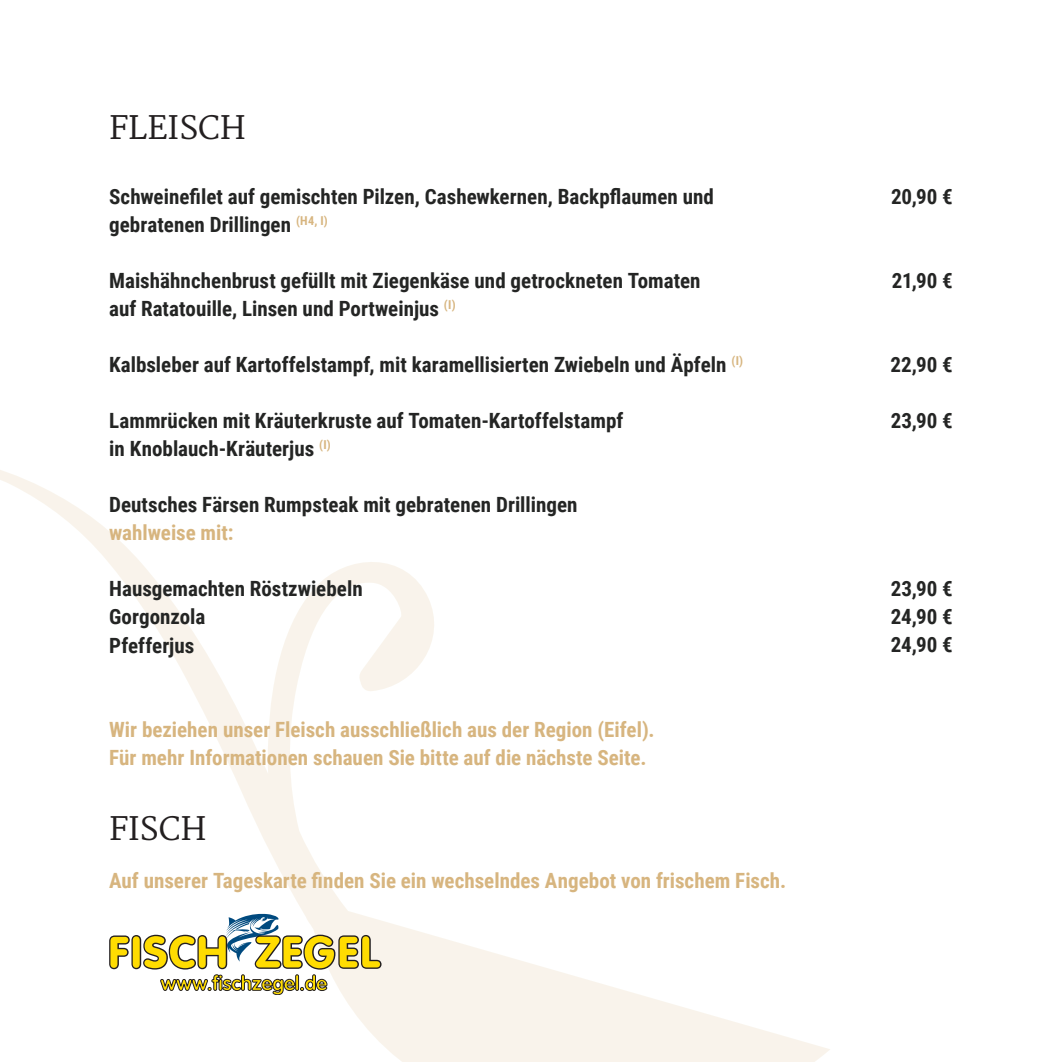
<style>
.page{position:relative;width:1062px;height:1062px;background:#fff}
.page>*{position:absolute;margin:0;border:0;box-sizing:border-box;transform-origin:0 0}
.t1{font:31.5px "Merriweather";color:#231f20}
.t2{font:700 21px/28px "Roboto Condensed";color:#242524}
.t3{font:700 21px/28px "Roboto Condensed";color:#d7b57f}
</style>
<div class="page">
<svg style="left:0;top:470px;width:830px;height:592px"></svg>
<svg style="left:109px;top:913px;width:272px;height:82px"></svg>
<h1 class="t1" style="left:109px;top:109px;width:138px">FLEISCH</h1>
<p class="t2" style="left:109px;top:182px;width:606px">Schweinefilet auf gemischten Pilzen, Cashewkernen, Backpflaumen und gebratenen Drillingen <sup>(H4,</sup> <sup>I)</sup></p>
<p class="t2" style="left:109px;top:266px;width:593px">Maishähnchenbrust gefüllt mit Ziegenkäse und getrockneten Tomaten auf Ratatouille, Linsen und Portweinjus <sup>(I)</sup></p>
<p class="t2" style="left:109px;top:350px;width:635px">Kalbsleber auf Kartoffelstampf, mit karamellisierten Zwiebeln und Äpfeln <sup>(I)</sup></p>
<p class="t2" style="left:109px;top:406px;width:515px">Lammrücken mit Kräuterkruste auf Tomaten-Kartoffelstampf in Knoblauch-Kräuterjus <sup>(I)</sup></p>
<p class="t2" style="left:109px;top:490px;width:470px">Deutsches Färsen Rumpsteak mit gebratenen Drillingen</p>
<p class="t3" style="left:109px;top:518px;width:126px">wahlweise mit:</p>
<p class="t2" style="left:109px;top:574px;width:255px">Hausgemachten Röstzwiebeln<br>Gorgonzola<br>Pfefferjus</p>
<p class="t3" style="left:109px;top:714px;width:547px">Wir beziehen unser Fleisch ausschließlich aus der Region (Eifel).<br>Für mehr Informationen schauen Sie bitte auf die nächste Seite.</p>
<h1 class="t1" style="left:109px;top:810px;width:99px">FISCH</h1>
<p class="t3" style="left:109px;top:865px;width:678px">Auf unserer Tageskarte finden Sie ein wechselndes Angebot von frischem Fisch.</p>
<p class="t2" style="left:891px;top:182px;width:63px">20,90 €</p>
<p class="t2" style="left:892px;top:266px;width:62px">21,90 €</p>
<p class="t2" style="left:890px;top:350px;width:64px">22,90 €</p>
<p class="t2" style="left:890px;top:406px;width:64px">23,90 €</p>
<p class="t2" style="left:890px;top:574px;width:64px;text-align:justify">23,90 € 24,90 € 24,90 €</p>
</div>
